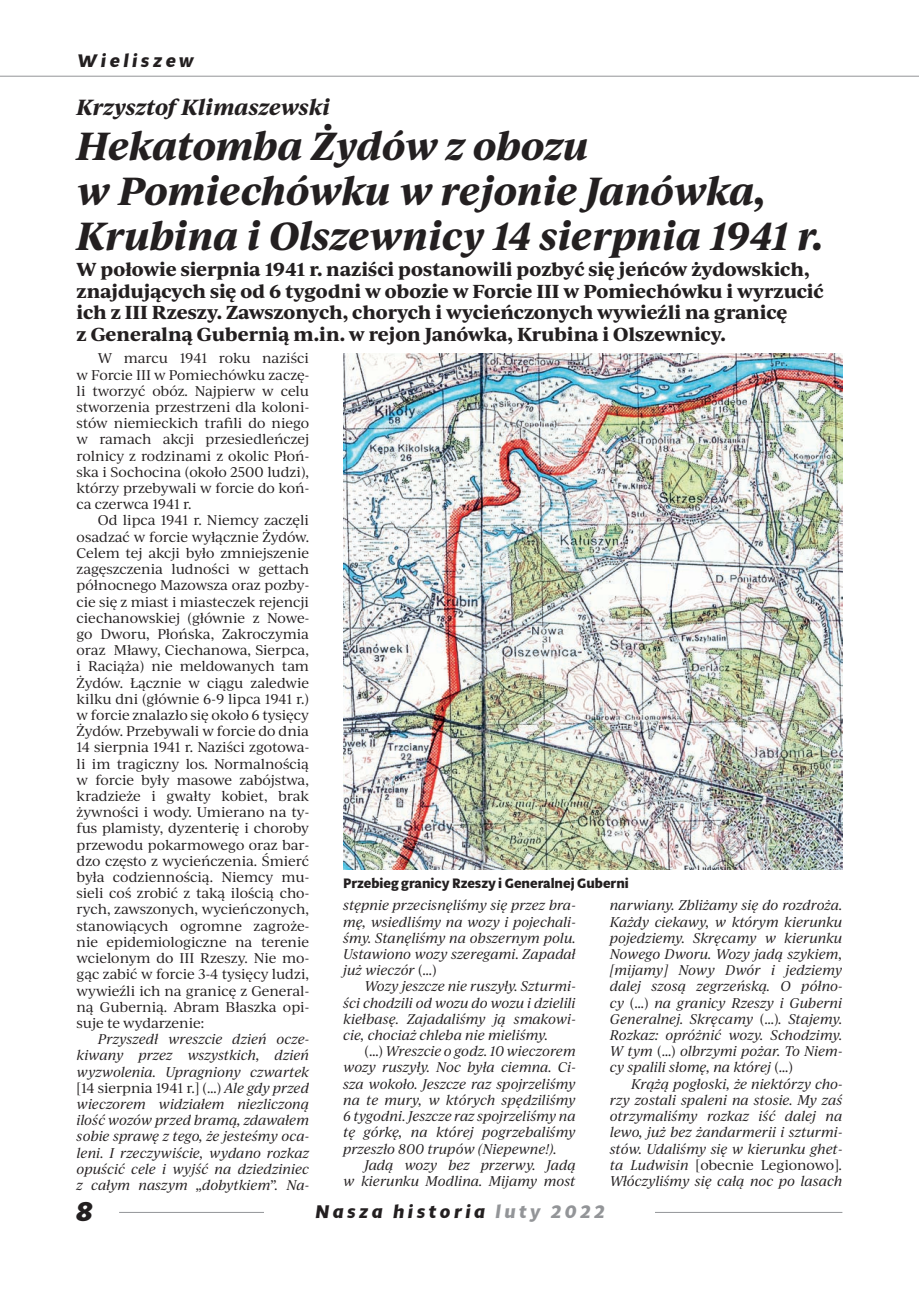
<style>
.page{position:relative;width:919px;height:1289px;background:#fff}
.page>*{position:absolute;margin:0;border:0;box-sizing:border-box;transform-origin:0 0}
.t1{font:italic 700 37.5px/45px "Ivy Journal";letter-spacing:-.01em;color:#231f20}
.t2{font:italic 700 27px "Multi Display";color:#231f20}
.t3{font:italic 700 21px "Ivy Journal";letter-spacing:-.005em;color:#231f20}
.t4{font:700 18px/21.6px "Ivy Journal";letter-spacing:-.01em;color:#231f20}
.t5{font:italic 700 18px "Multi Display";letter-spacing:.2em;color:#231f20}
.t6{font:italic 13.5px/16.2px "Ivy Journal";letter-spacing:-.005em;color:#231f20;text-align:justify}
.t7{font:13.5px/16.2px "Ivy Journal";letter-spacing:-.01em;color:#231f20;text-align:justify}
.t8{font:700 13.5px "Multi Display";color:#231f20}
.s1{font-style:normal}
.s2{color:#939598}
</style>
<div class="page">
<hr style="left:119px;top:1211px;width:723px;height:1px;background:#939598">
<div style="left:264px;top:1195px;width:390px;height:31px;background:#fff"></div>
<hr style="left:0;top:76px;width:918px;height:1px;background:#939598">
<img style="left:343px;top:353px;width:499px;height:516px">
<h3 class="t5" style="left:78px;top:49px;width:118px">Wieliszew</h3>
<h3 class="t3" style="left:77px;top:92px;width:255px">KrzysztofKlimaszewski</h3>
<h1 class="t1" style="left:77px;top:122px;width:748px">Hekatomba Żydów z obozu<br>w Pomiechówku w rejonie Janówka,<br>Krubina i Olszewnicy 14 sierpnia 1941 r.</h1>
<p class="t4" style="left:77px;top:258px;width:748px">W połowie sierpnia 1941 r. naziści postanowili pozbyć się jeńców żydowskich, znajdujących się od 6 tygodni w obozie w Forcie III w Pomiechówku i wyrzucić ich z III Rzeszy. Zawszonych, chorych i wycieńczonych wywieźli na granicę<br>z Generalną Gubernią m.in. w rejon Janówka, Krubina i Olszewnicy.</p>
<p class="t7" style="left:77px;top:350px;width:234px;text-indent:21px">W marcu 1941 roku naziści w Forcie III w Pomiechówku zaczę&shy;li tworzyć obóz. Najpierw w celu stworzenia przestrzeni dla koloni&shy;stów niemieckich trafili do niego w ramach akcji przesiedleńczej rolnicy z rodzinami z okolic Płoń&shy;ska i Sochocina (około 2500 ludzi), którzy przebywali w forcie do koń&shy;ca czerwca 1941 r.</p>
<p class="t7" style="left:77px;top:512px;width:234px;text-indent:21px">Od lipca 1941 r. Niemcy zaczęli osadzać w forcie wyłącznie Żydów.<br>Celem tej akcji było zmniejszenie zagęszczenia ludności w gettach północnego Mazowsza oraz pozby&shy;cie się z miast i miasteczek rejencji ciechanowskiej (głównie z Nowe&shy;go Dworu, Płońska, Zakroczymia oraz Mławy, Ciechanowa, Sierpca, i Raciąża) nie meldowanych tam Żydów. Łącznie w ciągu zaledwie kilku dni (głównie 6-9 lipca 1941 r.) w forcie znalazło się około 6 tysięcy Żydów. Przebywali w forcie do dnia 14 sierpnia 1941 r. Naziści zgotowa&shy;li im tragiczny los. Normalnością w forcie były masowe zabójstwa, kradzieże i gwałty kobiet, brak żywności i wody. Umierano na ty&shy;fus plamisty, dyzenterię i choroby przewodu pokarmowego oraz bar&shy;dzo często z wycieńczenia. Śmierć była codziennością. Niemcy mu&shy;sieli coś zrobić z taką ilością cho&shy;rych, zawszonych, wycieńczonych, stanowiących ogromne zagroże&shy;nie epidemiologiczne na terenie wcielonym do III Rzeszy. Nie mo&shy;gąc zabić w forcie 3-4 tysięcy ludzi, wywieźli ich na granicę z General&shy;ną Gubernią. Abram Błaszka opi&shy;suje te wydarzenie:</p>
<p class="t6" style="left:77px;top:1030px;width:234px;text-indent:21px">Przyszedł wreszcie dzień ocze&shy;kiwany przez wszystkich, dzień wyzwolenia. Upragniony czwartek <span class="s1">[14 sierpnia 1941 r.] (…)</span> Ale gdy przed wieczorem widziałem niezliczoną ilość wozów przed bramą, zdawałem sobie sprawę z tego, że jesteśmy oca&shy;leni. I rzeczywiście, wydano rozkaz opuścić cele i wyjść na dziedziniec z całym naszym „dobytkiem”. Na-</p>
<p class="t8" style="left:343px;top:874px;width:287px">Przebieg granicy Rzeszy i Generalnej Guberni</p>
<p class="t6" style="left:343px;top:896px;width:234px">stępnie przecisnęliśmy się przez bra&shy;mę, wsiedliśmy na wozy i pojechali&shy;śmy. Stanęliśmy na obszernym polu.<br>Ustawiono wozy szeregami. Zapadał już wieczór <span class="s1">(…)</span></p>
<p class="t6" style="left:343px;top:977px;width:234px;text-indent:21px">Wozy jeszcze nie ruszyły. Szturmi&shy;ści chodzili od wozu do wozu i dzielili kiełbasę. Zajadaliśmy ją smakowi&shy;cie, chociaż chleba nie mieliśmy.</p>
<p class="t6" style="left:343px;top:1042px;width:234px;text-indent:21px"><span class="s1">(…)</span> Wreszcie o godz. 10 wieczorem wozy ruszyły. Noc była ciemna. Ci&shy;sza wokoło. Jeszcze raz spojrzeliśmy na te mury, w których spędziliśmy 6 tygodni. Jeszcze raz spojrzeliśmy na tę górkę, na której pogrzebaliśmy przeszło 800 trupów (Niepewne!).</p>
<p class="t6" style="left:343px;top:1155px;width:234px;text-align:right">Jadą wozy bez przerwy. Jadą<br>w kierunku Modlina. Mijamy most</p>
<p class="t6" style="left:609px;top:896px;width:234px">narwiany. Zbliżamy się do rozdroża.<br>Każdy ciekawy, w którym kierunku pojedziemy. Skręcamy w kierunku Nowego Dworu. Wozy jadą szykiem, [mijamy] Nowy Dwór i jedziemy dalej szosą zegrzeńską. O półno&shy;cy <span class="s1">(…)</span> na granicy Rzeszy i Guberni Generalnej. Skręcamy <span class="s1">(…)</span>. Stajemy.<br>Rozkaz: opróżnić wozy. Schodzimy.<br>W tym <span class="s1">(…)</span> olbrzymi pożar. To Niem&shy;cy spalili słomę, na której <span class="s1">(…)</span></p>
<p class="t6" style="left:609px;top:1074px;width:234px;text-indent:21px">Krążą pogłoski, że niektórzy cho&shy;rzy zostali spaleni na stosie. My zaś otrzymaliśmy rozkaz iść dalej na lewo, już bez żandarmerii i szturmi&shy;stów. Udaliśmy się w kierunku ghet&shy;ta Ludwisin <span class="s1">[obecnie Legionowo]</span>.<br>Włóczyliśmy się całą noc po lasach</p>
<h2 class="t2" style="left:77px;top:1192px;width:18px">8</h2>
<h3 class="t5" style="left:315px;top:1198px;width:291px">Nasza historia <span class="s2">luty 2022</span></h3>
</div>
